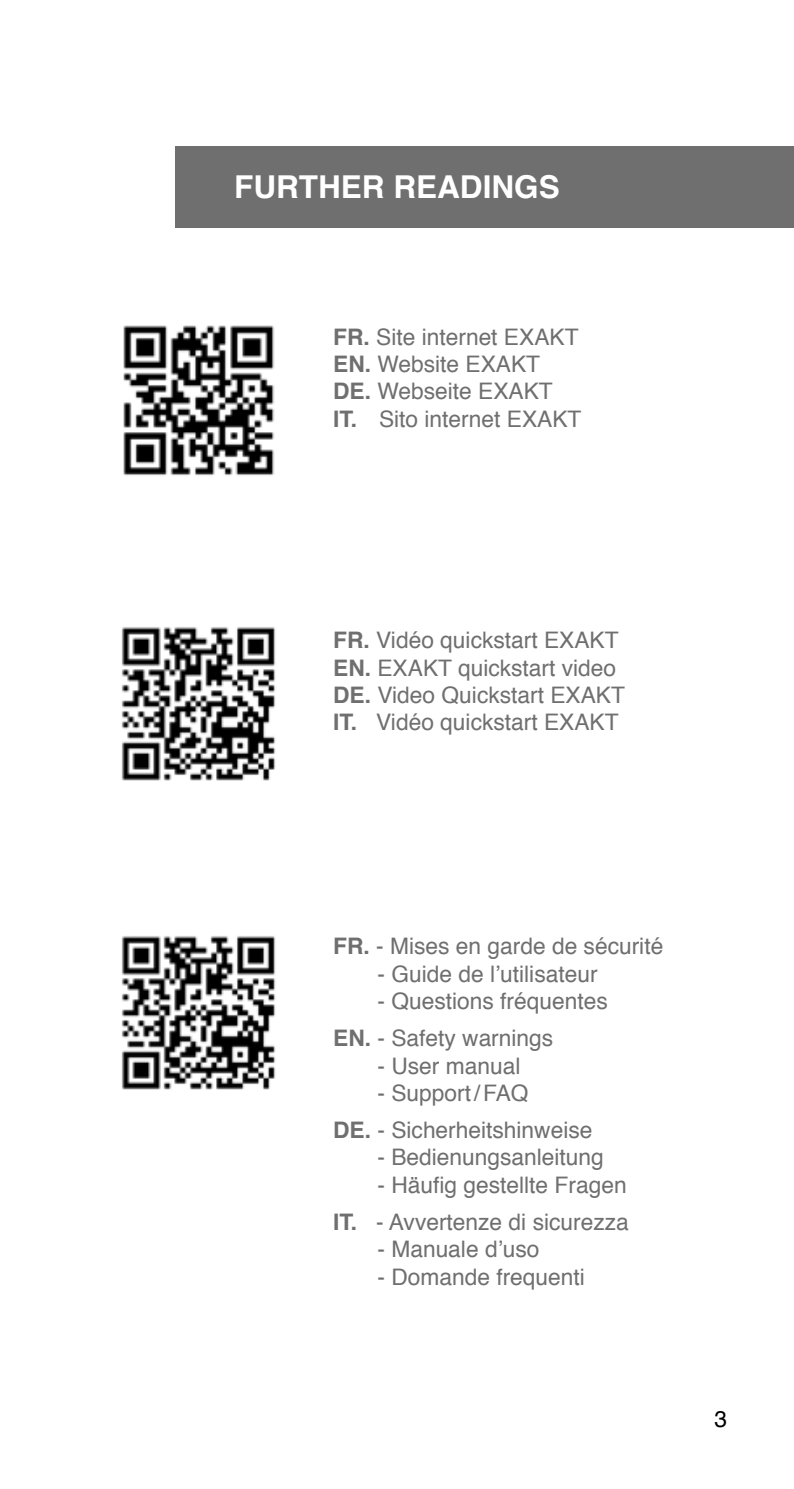
<style>
.page{position:relative;width:794px;height:1489px;background:#fff}
.page>*{position:absolute;margin:0;border:0;box-sizing:border-box;transform-origin:0 0}
.t1{font:700 31.5px "Helvetica";color:#fff}
.t2{font:22.75px/27.3px "Helvetica";color:#706f6f}
.t3{font:22.75px "Helvetica";color:#000}
.s1{font-weight:700}
</style>
<div class="page">
<img style="left:123px;top:325px;width:152px;height:151px">
<img style="left:121px;top:627px;width:155px;height:154px">
<img style="left:121px;top:936px;width:155px;height:154px">
<div style="left:176px;top:146px;width:618px;height:82px;background:#706f6f"></div>
<h1 class="t1" style="left:234px;top:161px;width:327px">FURTHER READINGS</h1>
<p class="t2" style="left:333px;top:324px;width:250px"><span class="s1">FR.</span> Site internet EXAKT<br><span class="s1">EN.</span> Website EXAKT<br><span class="s1">DE.</span> Webseite EXAKT<br><span class="s1">IT.</span> Sito internet EXAKT</p>
<p class="t2" style="left:333px;top:627px;width:293px"><span class="s1">FR.</span> Vidéo quickstart EXAKT<br><span class="s1">EN.</span> EXAKT quickstart video<br><span class="s1">DE.</span> Video Quickstart EXAKT<br><span class="s1">IT.</span> Vidéo quickstart EXAKT</p>
<p class="t2" style="left:333px;top:933px;width:331px"><span class="s1">FR.</span> - Mises en garde de sécurité</p>
<p class="t2" style="left:377px;top:960px;width:221px">- Guide de l’utilisateur</p>
<p class="t2" style="left:333px;top:983px;width:276px;line-height:37.1px;text-indent:44px">- Questions fréquentes<br><span class="s1">EN.</span> - Safety warnings</p>
<p class="t2" style="left:377px;top:1052px;width:144px">- User manual</p>
<p class="t2" style="left:333px;top:1074px;width:261px;line-height:37.1px;text-indent:44px">- Support/FAQ<br><span class="s1">DE.</span> - Sicherheitshinweise</p>
<p class="t2" style="left:377px;top:1144px;width:228px">- Bedienungsanleitung</p>
<p class="t2" style="left:333px;top:1166px;width:297px;line-height:37.1px;text-align:right">- Häufig gestellte Fragen<br><span class="s1">IT.</span> - Avvertenze di sicurezza</p>
<p class="t2" style="left:377px;top:1236px;width:163px">- Manuale d’uso</p>
<p class="t2" style="left:377px;top:1263px;width:209px">- Domande frequenti</p>
<p class="t3" style="left:714px;top:1400px;width:14px">3</p>
</div>
